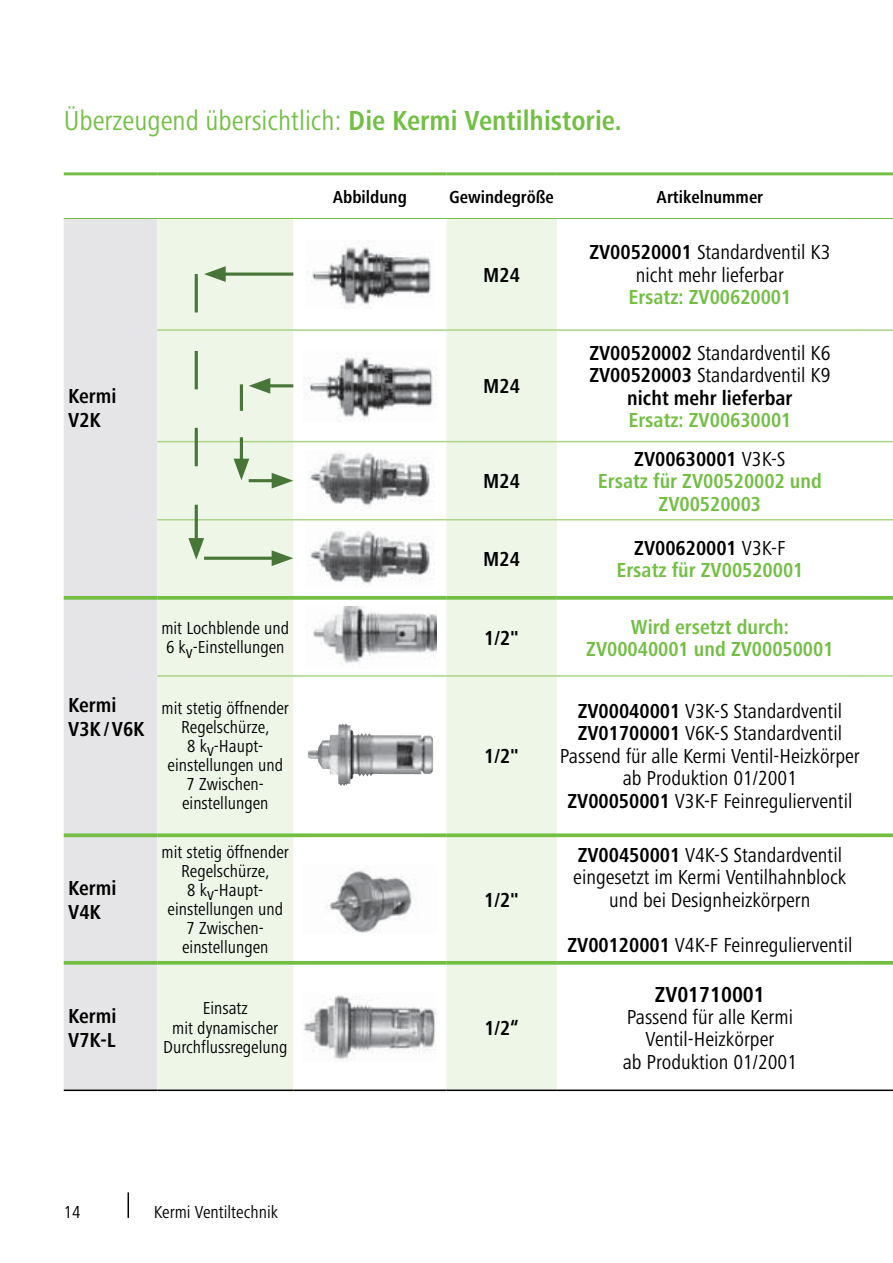
<style>
.page{position:relative;width:893px;height:1263px;background:#fff}
.page>*{position:absolute;margin:0;border:0;box-sizing:border-box;transform-origin:0 0}
.t1{font:condensed 28.5px "Frutiger Next LTW1 G";color:#72bf44}
.t2{font:700 condensed 22.5px "Frutiger Next LTW1 G";color:#000}
.t3{font:condensed 21px/22.5px "Frutiger Next LTW1 G";color:#000;text-align:center}
.t4{font:700 condensed 21px/22.5px "Frutiger Next LTW1 G";color:#72bf44;text-align:center}
.t5{font:700 condensed 21px/24px "Frutiger Next LTW1 G";color:#000}
.t6{font:condensed 18px/19.2px "Frutiger Next LTW1 G";color:#000;text-align:center}
.t7{font:700 condensed 18px "Frutiger Next LTW1 G";color:#000}
.s1{font-weight:700}
.s2{font-weight:400}
.s3{color:#000}
.s4{font-weight:400;color:#000}
</style>
<div class="page">
<svg style="left:128px;top:1192px;width:1px;height:26px"></svg>
<div style="left:64px;top:219px;width:93px;height:871px;background:#e5e5e7"></div>
<svg style="left:157px;top:219px;width:400px;height:871px;fill:#eef6e8"></svg>
<hr style="left:64px;top:218px;width:93px;height:1px;background:#72bf44">
<hr style="left:157px;top:218px;width:289px;height:1px;background:#72bf44">
<hr style="left:446px;top:218px;width:111px;height:1px;background:#72bf44">
<hr style="left:557px;top:218px;width:306px;height:1px;background:#72bf44">
<hr style="left:863px;top:218px;width:30px;height:1px;background:#72bf44">
<hr style="left:64px;top:172px;width:93px;height:3px;background:#72bf44">
<hr style="left:157px;top:172px;width:289px;height:3px;background:#72bf44">
<hr style="left:446px;top:172px;width:111px;height:3px;background:#72bf44">
<hr style="left:557px;top:172px;width:306px;height:3px;background:#72bf44">
<hr style="left:863px;top:172px;width:30px;height:3px;background:#72bf44">
<hr style="left:157px;top:329px;width:289px;height:2px;background:#a9d489">
<hr style="left:446px;top:329px;width:111px;height:2px;background:#a9d489">
<hr style="left:557px;top:329px;width:306px;height:2px;background:#a9d489">
<hr style="left:863px;top:329px;width:30px;height:2px;background:#a9d489">
<hr style="left:157px;top:441px;width:289px;height:1px;background:#a9d489">
<hr style="left:446px;top:441px;width:111px;height:1px;background:#a9d489">
<hr style="left:557px;top:441px;width:306px;height:1px;background:#a9d489">
<hr style="left:863px;top:441px;width:30px;height:1px;background:#a9d489">
<hr style="left:157px;top:519px;width:289px;height:1px;background:#a9d489">
<hr style="left:446px;top:519px;width:111px;height:1px;background:#a9d489">
<hr style="left:557px;top:519px;width:306px;height:1px;background:#a9d489">
<hr style="left:863px;top:519px;width:30px;height:1px;background:#a9d489">
<hr style="left:157px;top:675px;width:289px;height:2px;background:#a9d489">
<hr style="left:446px;top:675px;width:111px;height:2px;background:#a9d489">
<hr style="left:557px;top:675px;width:306px;height:2px;background:#a9d489">
<hr style="left:863px;top:675px;width:30px;height:2px;background:#a9d489">
<svg style="left:64px;top:596px;width:93px;height:4px"></svg>
<svg style="left:157px;top:596px;width:289px;height:4px"></svg>
<svg style="left:446px;top:596px;width:111px;height:4px"></svg>
<svg style="left:557px;top:596px;width:306px;height:4px"></svg>
<svg style="left:863px;top:596px;width:30px;height:4px"></svg>
<svg style="left:64px;top:833px;width:93px;height:4px"></svg>
<svg style="left:157px;top:833px;width:289px;height:4px"></svg>
<svg style="left:446px;top:833px;width:111px;height:4px"></svg>
<svg style="left:557px;top:833px;width:306px;height:4px"></svg>
<svg style="left:863px;top:833px;width:30px;height:4px"></svg>
<hr style="left:863px;top:1090px;width:30px;height:1px;background:#000">
<hr style="left:293px;top:1090px;width:153px;height:1px;background:#000">
<hr style="left:446px;top:1090px;width:111px;height:1px;background:#000">
<hr style="left:557px;top:1090px;width:306px;height:1px;background:#000">
<hr style="left:64px;top:1090px;width:93px;height:1px;background:#000">
<hr style="left:157px;top:1090px;width:136px;height:1px;background:#000">
<svg style="left:64px;top:961px;width:93px;height:4px"></svg>
<svg style="left:157px;top:961px;width:289px;height:4px"></svg>
<svg style="left:446px;top:961px;width:111px;height:4px"></svg>
<svg style="left:557px;top:961px;width:306px;height:4px"></svg>
<svg style="left:863px;top:961px;width:30px;height:4px"></svg>
<hr style="left:221px;top:273px;width:72px;height:3px;background:#487638">
<div style="left:303px;top:240px;width:134px;height:68px;background:#fff"></div>
<img style="left:311px;top:246px;width:121px;height:62px">
<img style="left:303px;top:350px;width:134px;height:71px">
<div style="left:303px;top:450px;width:134px;height:61px;background:#fff"></div>
<img style="left:310px;top:452px;width:120px;height:54px">
<hr style="left:204px;top:557px;width:73px;height:3px;background:#487638">
<svg style="left:272px;top:550px;width:21px;height:16px"></svg>
<div style="left:303px;top:528px;width:134px;height:60px;background:#fff"></div>
<img style="left:310px;top:530px;width:120px;height:54px">
<img style="left:305px;top:606px;width:132px;height:63px">
<div style="left:303px;top:714px;width:134px;height:82px;background:#fff"></div>
<img style="left:308px;top:723px;width:125px;height:63px">
<img style="left:303px;top:865px;width:134px;height:68px">
<img style="left:303px;top:993px;width:134px;height:68px">
<svg style="left:188px;top:266px;width:38px;height:294px;background:#e1ecda"></svg>
<svg style="left:234px;top:378px;width:59px;height:111px;background:#d8e5d1"></svg>
<h1 class="t1" style="left:64px;top:108px;width:560px">Überzeugend übersichtlich: <span class="s1">Die Kermi Ventilhistorie.</span></h1>
<p class="t7" style="left:333px;top:190px;width:76px">Abbildung</p>
<p class="t7" style="left:449px;top:190px;width:106px">Gewindegröße</p>
<p class="t7" style="left:656px;top:190px;width:108px">Artikelnummer</p>
<p class="t5" style="left:68px;top:386px;width:50px">Kermi<br>V2K</p>
<p class="t5" style="left:68px;top:695px;width:78px">Kermi<br>V3K / V6K</p>
<p class="t5" style="left:68px;top:877px;width:50px">Kermi<br>V4K</p>
<p class="t5" style="left:483px;top:264px;width:38px">M24</p>
<p class="t5" style="left:483px;top:376px;width:38px">M24</p>
<p class="t5" style="left:483px;top:471px;width:38px">M24</p>
<p class="t3" style="left:589px;top:243px;width:243px"><span class="s1">ZV00520001</span> Standardventil K3 nicht mehr lieferbar</p>
<p class="t4" style="left:628px;top:288px;width:164px">Ersatz: ZV00620001</p>
<p class="t5" style="left:589px;top:343px;width:243px;line-height:22.5px;text-align:center">ZV00520002 <span class="s2">Standardventil K6<br></span>ZV00520003 <span class="s2">Standardventil K9 </span>nicht mehr lieferbar</p>
<p class="t4" style="left:628px;top:411px;width:164px">Ersatz: ZV00630001</p>
<p class="t4" style="left:598px;top:449px;width:226px"><span class="s3">ZV00630001</span> <span class="s4">V3K-S<br></span>Ersatz für ZV00520002 und<br>ZV00520003</p>
<p class="t5" style="left:483px;top:548px;width:38px">M24</p>
<p class="t4" style="left:616px;top:538px;width:188px"><span class="s3">ZV00620001</span> <span class="s4">V3K-F<br></span>Ersatz für ZV00520001</p>
<p class="t6" style="left:161px;top:620px;width:129px;text-align:left">mit Lochblende und<br>6 kv-Einstellungen</p>
<p class="t5" style="left:484px;top:628px;width:36px">1/2"</p>
<p class="t6" style="left:162px;top:700px;width:129px">mit stetig öffnender<br>Regelschürze,<br>8 kv-Haupt&shy;einstellungen und<br>7 Zwischen&shy;einstellungen</p>
<p class="t6" style="left:162px;top:844px;width:129px">mit stetig öffnender<br>Regelschürze,<br>8 kv-Haupt&shy;einstellungen und<br>7 Zwischen&shy;einstellungen</p>
<p class="t5" style="left:484px;top:745px;width:36px">1/2"</p>
<p class="t5" style="left:484px;top:889px;width:36px">1/2"</p>
<p class="t4" style="left:586px;top:617px;width:249px">Wird ersetzt durch:<br>ZV00040001 und ZV00050001</p>
<p class="t3" style="left:560px;top:701px;width:301px"><span class="s1">ZV00040001</span> V3K-S Standardventil <span class="s1">ZV01700001</span> V6K-S Standardventil Passend für alle Kermi Ventil-Heizkörper ab Produktion 01/2001<br><span class="s1">ZV00050001</span> V3K-F Feinregulierventil</p>
<p class="t3" style="left:573px;top:845px;width:275px"><span class="s1">ZV00450001</span> V4K-S Standardventil eingesetzt im Kermi Ventilhahnblock und bei Designheizkörpern</p>
<p class="t3" style="left:567px;top:935px;width:286px"><span class="s1">ZV00120001</span> V4K-F Feinregulierventil</p>
<p class="t5" style="left:68px;top:1005px;width:50px">Kermi<br>V7K-L</p>
<p class="t6" style="left:163px;top:1000px;width:126px">Einsatz<br>mit dynamischer<br>Durchflussregelung</p>
<p class="t6" style="left:64px;top:1204px;width:18px">14</p>
<p class="t6" style="left:154px;top:1204px;width:126px">Kermi Ventiltechnik</p>
<p class="t5" style="left:484px;top:1017px;width:36px">1/2“</p>
<p class="t2" style="left:655px;top:985px;width:111px">ZV01710001</p>
<p class="t3" style="left:623px;top:1007px;width:176px">Passend für alle Kermi<br>Ventil-Heizkörper<br>ab Produktion 01/2001</p>
</div>
